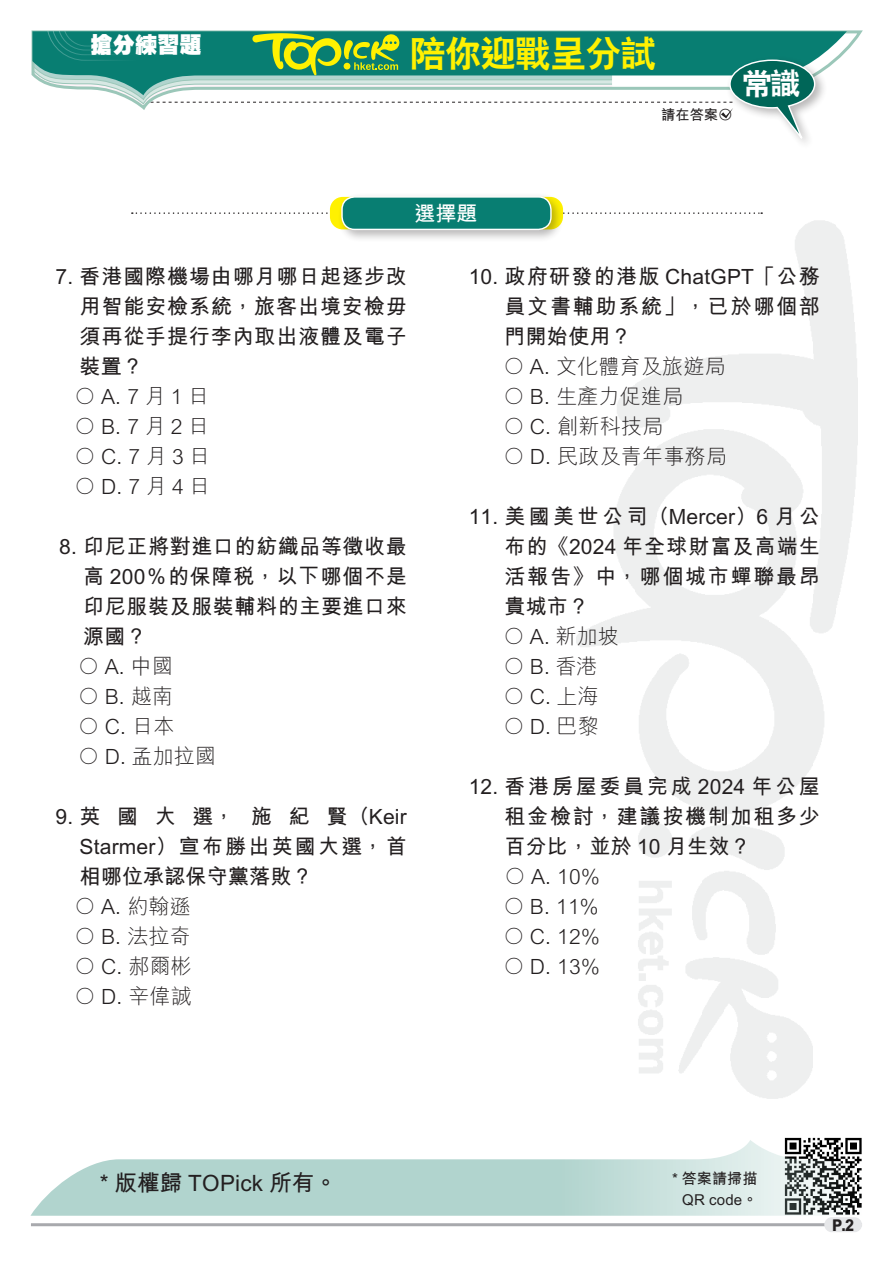
<style>
.page{position:relative;width:893px;height:1263px;background:#fff}
.page>*{position:absolute;margin:0;border:0;box-sizing:border-box;transform-origin:0 0}
.小題eq{font:36px "C Hei 2 Xbold HKSCS";letter-spacing:-.025em;color:#fff101}
.內文{font:30px "C Hei 2 Xbold HKSCS";color:#fff}
.sf_內文{font:22.5px "M Hei Bold HKSCS";letter-spacing:.01em;color:#231f20}
.小題{font:22.2px "C Hei Ultra Bold HKSCS";color:#fff}
.Ex_Questions{font:21px/30px "M Hei Bold HKSCS";letter-spacing:.04em;color:#231f20;text-align:justify}
.Ex_Questions-2{font:21px "M Hei Light HKSCS";letter-spacing:.01em;color:#231f20}
.Ex_Text01{font:21px/30px "M Hei Bold HKSCS";letter-spacing:.05em;color:#231f20;text-align:justify}
.Ex_Text01-2{font:21px "M Hei Light HKSCS";letter-spacing:.01em;color:#231f20}
.增值題et{font:21px "M Hei Bold HKSCS";color:#fff}
.t1{font:16.2px "M Hei Xbold HKSCS";color:#231f20;scale:.9 1}
.sf_內文-2{font:15px "M Hei Bold HKSCS";letter-spacing:.01em;color:#231f20}
._9_5pt撰文eq{font:14.25px "M Hei Bold HKSCS";color:#231f20}
</style>
<div class="page">
<img style="left:784px;top:1137px;width:78px;height:71px">
<svg style="left:30px;top:1140px;width:831px;height:76px;fill:#b4d5cf"></svg>
<hr style="left:31px;top:1223px;width:831px;height:3px;background:#a8a9ad">
<div style="left:824px;top:1217px;width:38px;height:15px;background:#e6e7e9;border-radius:7px"></div>
<svg style="left:816px;top:31px;width:31px;height:37px"></svg>
<div style="left:726px;top:56px;width:101px;height:94px;background:#231f20;opacity:.32"></div>
<svg style="left:31px;top:30px;width:785px;height:117px"></svg>
<svg style="left:132px;top:212px;width:630px;height:2px"></svg>
<div style="left:330px;top:197px;width:233px;height:32px;background:#fff101;border-radius:13px"></div>
<div style="left:337px;top:192px;width:227px;height:50px;background:#231f20;opacity:.32"></div>
<div style="left:342px;top:197px;width:209px;height:32px;background:#087e72;border-radius:13px"></div>
<div style="left:341px;top:196px;width:211px;height:34px;border:1px solid #fff;border-radius:13px"></div>
<p class="小題" style="left:91px;top:30px;width:113px">搶分練習題</p>
<p class="小題eq" style="left:410px;top:30px;width:248px">陪你迎戰呈分試</p>
<p class="_9_5pt撰文eq" style="left:661px;top:104px;width:73px">請在答案○</p>
<p class="內文" style="left:742px;top:64px;width:60px">常識</p>
<p class="增值題et" style="left:414px;top:198px;width:64px">選擇題</p>
<p class="Ex_Questions" style="left:80px;top:259px;width:329px;text-indent:-24px">7. 香港國際機場由哪月哪日起逐步改用智能安檢系統，旅客出境安檢毋須再從手提行李內取出液體及電子裝置？</p>
<p class="Ex_Questions-2" style="left:75px;top:381px;width:136px">○A. 7月1日</p>
<p class="Ex_Questions-2" style="left:75px;top:411px;width:136px">○B. 7月2日</p>
<p class="Ex_Questions-2" style="left:75px;top:441px;width:137px">○C. 7月3日</p>
<p class="Ex_Questions-2" style="left:75px;top:471px;width:137px">○D. 7月4日</p>
<p class="Ex_Questions" style="left:83px;top:529px;width:325px;text-indent:-24px">8. 印尼正將對進口的紡織品等徵收最高 200％的保障稅，以下哪個不是印尼服裝及服裝輔料的主要進口來源國？</p>
<p class="Ex_Questions-2" style="left:78px;top:651px;width:96px">○ A. 中國</p>
<p class="Ex_Questions-2" style="left:78px;top:681px;width:96px">○ B. 越南</p>
<p class="Ex_Questions-2" style="left:78px;top:711px;width:98px">○ C. 日本</p>
<p class="Ex_Questions-2" style="left:78px;top:741px;width:139px">○ D. 孟加拉國</p>
<p class="Ex_Questions" style="left:80px;top:799px;width:329px;text-indent:-24px">9. 英 國 大 選， 施 紀 賢（Keir Starmer）宣布勝出英國大選，首相哪位承認保守黨落敗？</p>
<p class="Ex_Questions-2" style="left:75px;top:891px;width:118px">○ A. 約翰遜</p>
<p class="Ex_Questions-2" style="left:75px;top:921px;width:118px">○ B. 法拉奇</p>
<p class="Ex_Questions-2" style="left:75px;top:951px;width:119px">○ C. 郝爾彬</p>
<p class="Ex_Questions-2" style="left:75px;top:981px;width:119px">○ D. 辛偉誠</p>
<p class="Ex_Questions" style="left:504px;top:259px;width:317px;text-indent:-36px">10. 政府研發的港版 ChatGPT「公務員文書輔助系統」，已於哪個部門開始使用？</p>
<p class="Ex_Questions-2" style="left:503px;top:351px;width:224px">○ A. 文化體育及旅遊局</p>
<p class="Ex_Questions-2" style="left:503px;top:381px;width:181px">○ B. 生產力促進局</p>
<p class="Ex_Questions-2" style="left:503px;top:411px;width:161px">○ C. 創新科技局</p>
<p class="Ex_Questions-2" style="left:503px;top:441px;width:225px">○ D. 民政及青年事務局</p>
<p class="Ex_Text01" style="left:504px;top:499px;width:317px;text-indent:-36px">11. 美國美世公司（Mercer）6 月公布的《2024 年全球財富及高端生活報告》中，哪個城市蟬聯最昂貴城市？</p>
<p class="Ex_Text01-2" style="left:503px;top:621px;width:117px">○ A. 新加坡</p>
<p class="Ex_Text01-2" style="left:503px;top:651px;width:96px">○ B. 香港</p>
<p class="Ex_Text01-2" style="left:503px;top:681px;width:97px">○ C. 上海</p>
<p class="Ex_Text01-2" style="left:503px;top:711px;width:97px">○ D. 巴黎</p>
<p class="Ex_Questions" style="left:504px;top:769px;width:317px;text-indent:-36px">12. 香港房屋委員完成 2024 年公屋租金檢討，建議按機制加租多少百分比，並於 10 月生效？</p>
<p class="Ex_Questions-2" style="left:504px;top:861px;width:97px">○ A. 10%</p>
<p class="Ex_Questions-2" style="left:503px;top:891px;width:97px">○ B. 11%</p>
<p class="Ex_Questions-2" style="left:503px;top:921px;width:98px">○ C. 12%</p>
<p class="Ex_Questions-2" style="left:503px;top:951px;width:98px">○ D. 13%</p>
<p class="sf_內文" style="left:100px;top:1166px;width:239px">* 版權歸 TOPick 所有。</p>
<p class="sf_內文-2" style="left:672px;top:1167px;width:87px">* 答案請掃描</p>
<p class="sf_內文-2" style="left:682px;top:1188px;width:77px">QR code。</p>
<p class="t1" style="left:832px;top:1214px;width:26px">P.2</p>
</div>
